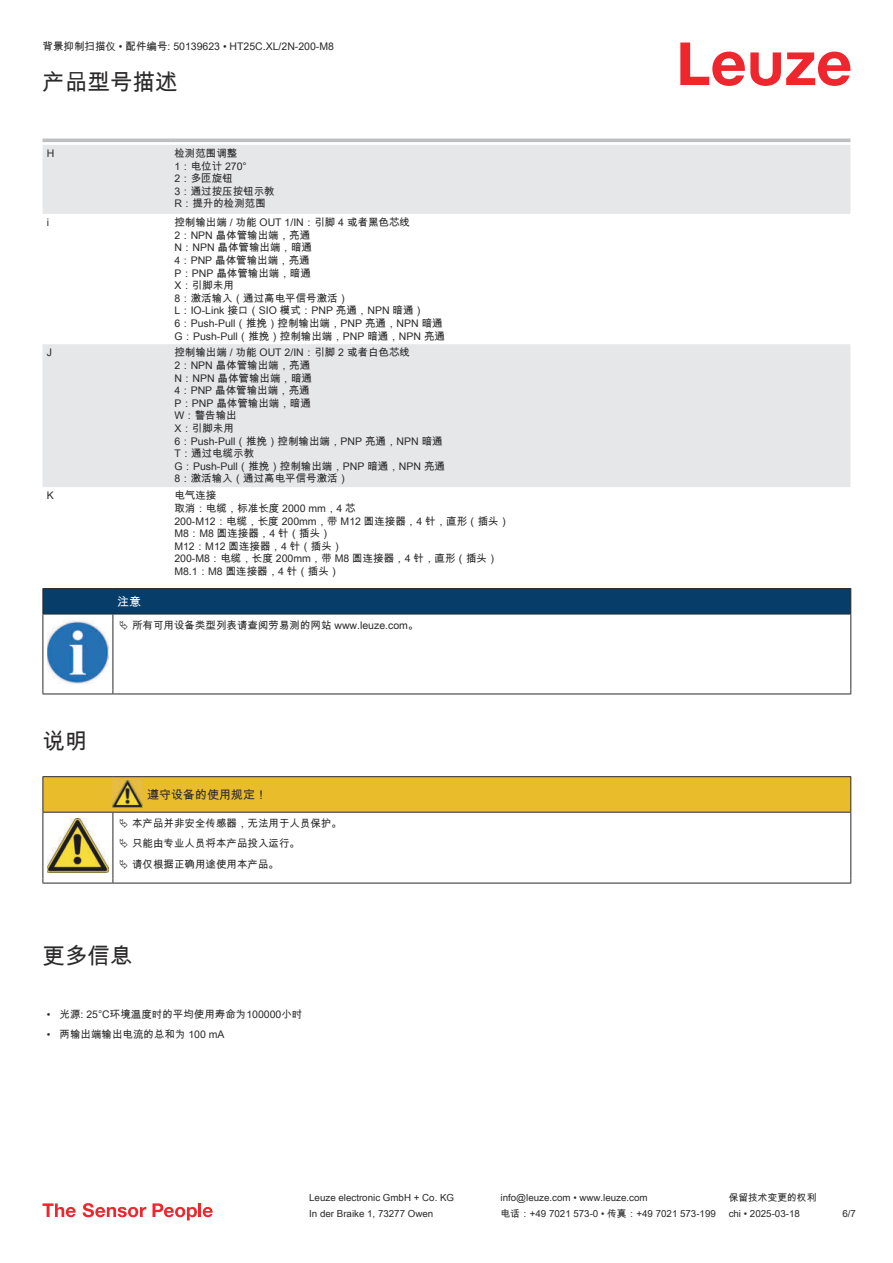
<style>
.page{position:relative;width:893px;height:1263px;background:#fff}
.page>*{position:absolute;margin:0;border:0;box-sizing:border-box;transform-origin:0 0}
.t1{font:22.5px "Arial Unicode MS";color:#2b292a}
.t2{font:12px "Arial Unicode MS";color:#2b292a}
.t3{font:12px "Arial Unicode MS";color:#fff}
.t4{font:10.5px/12.6px "Arial Unicode MS";color:#2b292a}
.t5{font:9.75px "Arial Unicode MS";color:#2b292a}
</style>
<div class="page">
<svg style="left:680px;top:43px;width:170px;height:43px"></svg>
<svg style="left:43px;top:145px;width:807px;height:342px;fill:#e6e7e9"></svg>
<hr style="left:43px;top:139px;width:127px;height:3px;background:#bdbfc1">
<hr style="left:170px;top:139px;width:680px;height:3px;background:#bdbfc1">
<svg style="left:43px;top:1203px;width:33px;height:14px"></svg>
<svg style="left:83px;top:1203px;width:63px;height:14px"></svg>
<svg style="left:153px;top:1203px;width:44px;height:17px"></svg>
<hr style="left:198px;top:1203px;width:3px;height:14px;background:#ed272d">
<svg style="left:203px;top:1207px;width:10px;height:10px"></svg>
<svg style="left:44px;top:615px;width:806px;height:79px"></svg>
<hr style="left:43px;top:614px;width:70px;height:1px;background:#2b292a">
<svg style="left:43px;top:588px;width:808px;height:26px;background:#083b65"></svg>
<hr style="left:113px;top:614px;width:738px;height:1px;background:#2b292a">
<hr style="left:43px;top:614px;width:1px;height:75px;background:#2b292a">
<hr style="left:113px;top:614px;width:1px;height:75px;background:#2b292a">
<hr style="left:850px;top:614px;width:1px;height:75px;background:#2b292a">
<hr style="left:43px;top:694px;width:70px;height:1px;background:#2b292a">
<hr style="left:113px;top:694px;width:738px;height:1px;background:#2b292a">
<img style="left:47px;top:620px;width:61px;height:63px">
<div style="left:115px;top:615px;width:734px;height:20px;background:#fff"></div>
<hr style="left:43px;top:776px;width:70px;height:1px;background:#2b292a">
<hr style="left:113px;top:776px;width:30px;height:1px;background:#2b292a">
<hr style="left:143px;top:776px;width:708px;height:1px;background:#2b292a">
<hr style="left:43px;top:883px;width:70px;height:1px;background:#2b292a">
<hr style="left:113px;top:883px;width:30px;height:1px;background:#2b292a">
<hr style="left:143px;top:883px;width:708px;height:1px;background:#2b292a">
<svg style="left:43px;top:777px;width:808px;height:106px"></svg>
<p class="t4" style="left:43px;top:40px;width:293px">背景抑制扫描仪 • 配件编号: 50139623 • HT25C.XL/2N-200-M8</p>
<h1 class="t1" style="left:43px;top:66px;width:136px">产品型号描述</h1>
<p class="t4" style="left:47px;top:148px;width:9px">H</p>
<p class="t4" style="left:174px;top:147px;width:102px">检测范围调整<br>1：电位计 270°<br>2：多匝旋钮<br>3：通过按压按钮示教<br>R：提升的检测范围</p>
<p class="t4" style="left:47px;top:216px;width:4px">i</p>
<p class="t4" style="left:174px;top:216px;width:272px">控制输出端 / 功能 OUT 1/IN：引脚 4 或者黑色芯线<br>2：NPN 晶体管输出端，亮通<br>N：NPN 晶体管输出端，暗通<br>4：PNP 晶体管输出端，亮通<br>P：PNP 晶体管输出端，暗通<br>X：引脚未用<br>8：激活输入（通过高电平信号激活）<br>L：IO-Link 接口（SIO 模式：PNP 亮通，NPN 暗通）<br>6：Push-Pull（推挽）控制输出端，PNP 亮通，NPN 暗通<br>G：Push-Pull（推挽）控制输出端，PNP 暗通，NPN 亮通</p>
<p class="t4" style="left:47px;top:346px;width:7px">J</p>
<p class="t4" style="left:174px;top:346px;width:272px">控制输出端 / 功能 OUT 2/IN：引脚 2 或者白色芯线<br>2：NPN 晶体管输出端，亮通<br>N：NPN 晶体管输出端，暗通<br>4：PNP 晶体管输出端，亮通<br>P：PNP 晶体管输出端，暗通<br>W：警告输出<br>X：引脚未用<br>6：Push-Pull（推挽）控制输出端，PNP 亮通，NPN 暗通<br>T：通过电缆示教<br>G：Push-Pull（推挽）控制输出端，PNP 暗通，NPN 亮通<br>8：激活输入（通过高电平信号激活）</p>
<p class="t4" style="left:47px;top:489px;width:9px">K</p>
<p class="t4" style="left:174px;top:489px;width:336px">电气连接<br>取消：电缆，标准长度 2000 mm，4 芯<br>200-M12：电缆，长度 200mm，带 M12 圆连接器，4 针，直形（插头）<br>M8：M8 圆连接器，4 针（插头）<br>M12：M12 圆连接器，4 针（插头）<br>200-M8：电缆，长度 200mm，带 M8 圆连接器，4 针，直形（插头）<br>M8.1：M8 圆连接器，4 针（插头）</p>
<p class="t3" style="left:117px;top:593px;width:25px">注意</p>
<p class="t4" style="left:132px;top:619px;width:288px">所有可用设备类型列表请查阅劳易测的网站 www.leuze.com。</p>
<h1 class="t1" style="left:43px;top:725px;width:46px">说明</h1>
<p class="t2" style="left:147px;top:786px;width:121px">遵守设备的使用规定！</p>
<p class="t4" style="left:132px;top:813px;width:211px;line-height:20.2px">本产品并非安全传感器，无法用于人员保护。只能由专业人员将本产品投入运行。<br>请仅根据正确用途使用本产品。</p>
<h1 class="t1" style="left:43px;top:939px;width:91px">更多信息</h1>
<p class="t4" style="left:47px;top:1007px;width:257px">• 光源: 25°C环境温度时的平均使用寿命为100000小时</p>
<p class="t4" style="left:47px;top:1028px;width:179px">• 两输出端输出电流的总和为 100 mA</p>
<p class="t5" style="left:309px;top:1191px;width:146px">Leuze electronic GmbH + Co. KG</p>
<p class="t5" style="left:501px;top:1191px;width:149px">info@leuze.com • www.leuze.com</p>
<p class="t5" style="left:729px;top:1191px;width:89px">保留技术变更的权利</p>
<p class="t5" style="left:309px;top:1206px;width:126px">In der Braike 1, 73277 Owen</p>
<p class="t5" style="left:501px;top:1206px;width:217px">电话：+49 7021 573-0 • 传真：+49 7021 573-199</p>
<p class="t5" style="left:729px;top:1206px;width:73px">chi • 2025-03-18</p>
<p class="t5" style="left:842px;top:1206px;width:15px">6/7</p>
</div>
